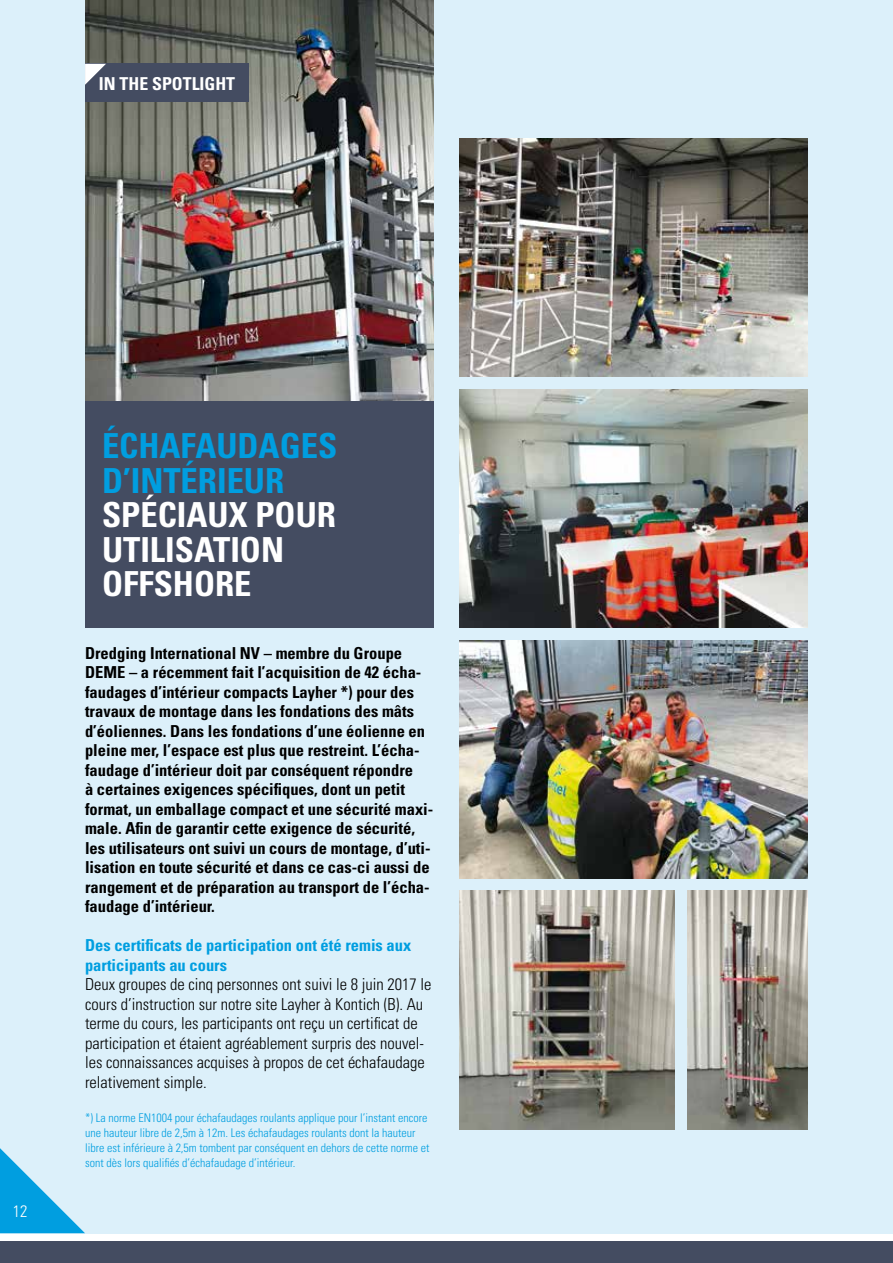
<style>
.page{position:relative;width:893px;height:1263px;background:#fff}
.page>*{position:absolute;margin:0;border:0;box-sizing:border-box;transform-origin:0 0}
.t1{font:700 condensed 34.5px/34.5px "Univers";color:#fff}
.t2{font:700 condensed 34.5px/34.5px "Univers";color:#009ee0}
.t3{font:700 condensed 17.85px "Univers";color:#fff}
.t4{font:700 condensed 16.5px/19.5px "Univers";color:#000}
.t5{font:300 condensed 16.5px/19.5px "Univers";color:#000}
.t6{font:700 condensed 16.5px/19.5px "Univers";color:#009ee0}
.t7{font:300 condensed 16.5px "Univers";color:#fff}
.t8{font:300 condensed 12px/15px "Univers";color:#009ee0}
</style>
<div class="page">
<div style="left:0;top:0;width:893px;height:1233px;background:#dcf0fa"></div>
<div style="left:0;top:1242px;width:893px;height:21px;background:#444c61"></div>
<img style="left:85px;top:0;width:349px;height:401px">
<svg style="left:0;top:1148px;width:85px;height:85px"></svg>
<img style="left:459px;top:891px;width:215px;height:238px">
<img style="left:687px;top:891px;width:121px;height:238px">
<img style="left:459px;top:389px;width:349px;height:238px">
<img style="left:459px;top:640px;width:349px;height:238px">
<img style="left:459px;top:138px;width:349px;height:238px">
<div style="left:85px;top:64px;width:164px;height:38px;background:#444c61"></div>
<svg style="left:85px;top:64px;width:21px;height:21px"></svg>
<div style="left:85px;top:401px;width:349px;height:226px;background:#444c61"></div>
<p class="t3" style="left:99px;top:73px;width:138px">IN THE SPOTLIGHT</p>
<p class="t7" style="left:13px;top:1202px;width:16px">12</p>
<h1 class="t2" style="left:102px;top:428px;width:237px">ÉCHAFAUDAGES<br>D’INTÉRIEUR</h1>
<h1 class="t1" style="left:102px;top:497px;width:235px">SPÉCIAUX POUR<br>UTILISATION<br>OFFSHORE</h1>
<p class="t4" style="left:85px;top:643px;width:350px">Dredging International NV – membre du Groupe DEME – a récemment fait l’acquisition de 42 écha&shy;faudages d’intérieur compacts Layher *) pour des travaux de montage dans les fondations des mâts d’éoliennes. Dans les fondations d’une éolienne en pleine mer, l’espace est plus que restreint. L’écha&shy;faudage d’intérieur doit par conséquent répondre<br>à certaines exigences spécifiques, dont un petit format, un emballage compact et une sécurité maxi&shy;male. Afin de garantir cette exigence de sécurité, les utilisateurs ont suivi un cours de montage, d’uti&shy;lisation en toute sécurité et dans ce cas-ci aussi de rangement et de préparation au transport de l’écha&shy;faudage d’intérieur.</p>
<p class="t6" style="left:85px;top:935px;width:328px">Des certificats de participation ont été remis aux participants au cours</p>
<p class="t5" style="left:85px;top:974px;width:348px">Deux groupes de cinq personnes ont suivi le 8 juin 2017 le cours d’instruction sur notre site Layher à Kontich (B). Au terme du cours, les participants ont reçu un certificat de participation et étaient agréablement surpris des nouvel&shy;les connaissances acquises à propos de cet échafaudage relativement simple.</p>
<p class="t8" style="left:85px;top:1110px;width:346px">*) La norme EN1004 pour échafaudages roulants applique pour l’instant encore une hauteur libre de 2,5m à 12m. Les échafaudages roulants dont la hauteur libre est inférieure à 2,5m tombent par conséquent en dehors de cette norme et sont dès lors qualifiés d’échafaudage d’intérieur.</p>
</div>
